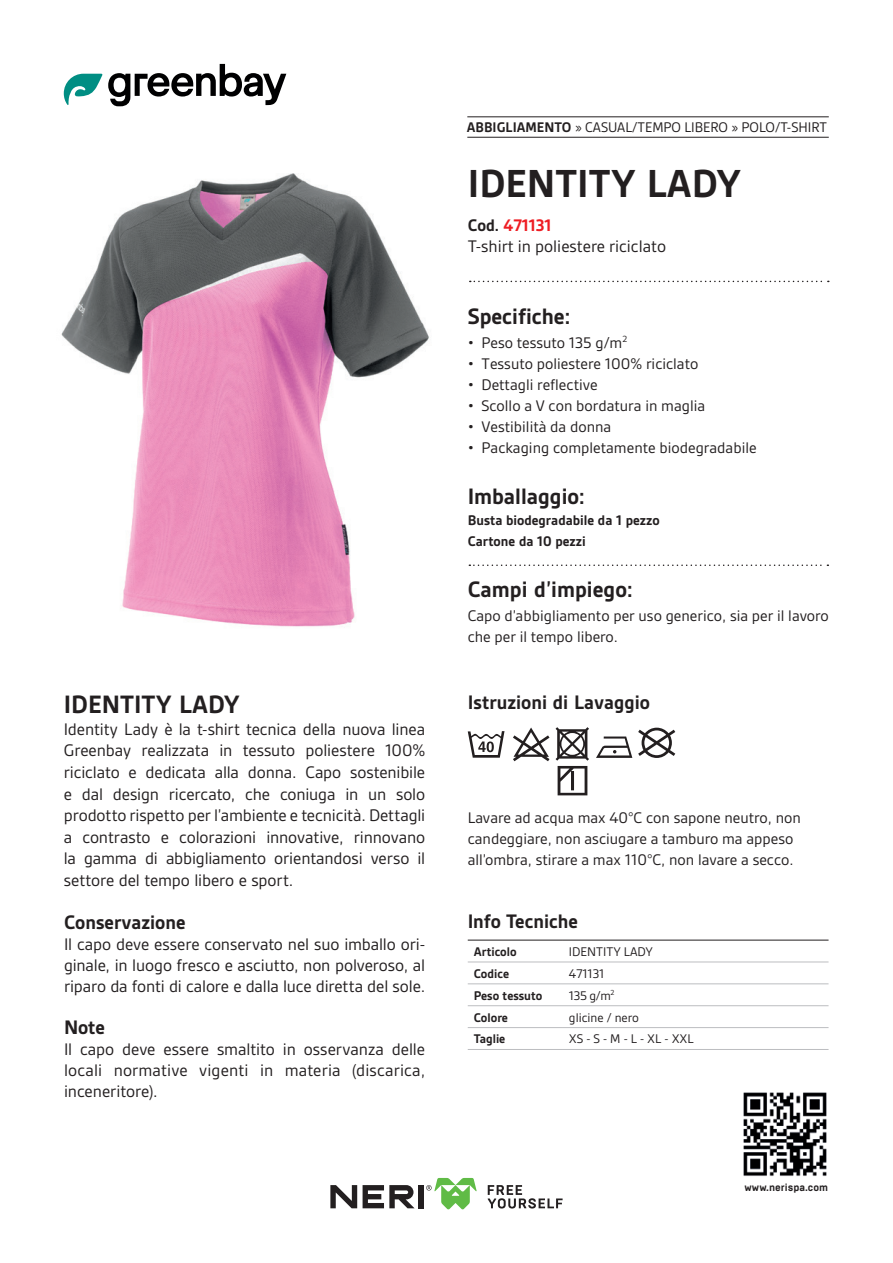
<style>
.page{position:relative;width:893px;height:1263px;background:#fff}
.page>*{position:absolute;margin:0;border:0;box-sizing:border-box;transform-origin:0 0}
.t1{font:700 42px "Gesta";color:#231f20}
.t2{font:700 27px "Gesta";color:#231f20}
.t3{font:700 24px "Gesta";color:#231f20}
.t4{font:700 21px "Gesta";color:#231f20}
.t5{font:18px/21.6px "Gesta";letter-spacing:-.005em;color:#231f20;text-align:justify}
.t6{font:16.5px/21px "Gesta";color:#231f20}
.t7{font:15px "Gesta";color:#231f20}
.t8{font:700 15px/21px "Gesta";color:#231f20}
.t9{font:13.5px "Gesta";color:#231f20}
.t10{font:700 13.5px "Gesta";color:#231f20}
.t11{font:700 10.5px "Brutal Type";color:#231f20}
.s1{font-weight:700}
.s2{font-weight:700;color:#ee1d23}
</style>
<div class="page">
<svg style="left:488px;top:1185px;width:75px;height:23px"></svg>
<svg style="left:330px;top:1185px;width:27px;height:23px"></svg>
<svg style="left:363px;top:1185px;width:51px;height:23px"></svg>
<div style="left:418px;top:1185px;width:5px;height:23px;background:#231f20"></div>
<svg style="left:426px;top:1178px;width:51px;height:31px"></svg>
<svg style="left:64px;top:74px;width:38px;height:31px"></svg>
<svg style="left:108px;top:64px;width:178px;height:42px"></svg>
<svg style="left:470px;top:281px;width:359px;height:1px"></svg>
<svg style="left:469px;top:564px;width:359px;height:2px"></svg>
<hr style="left:468px;top:940px;width:95px;height:1px;background:#231f20">
<hr style="left:563px;top:940px;width:265px;height:1px;background:#231f20">
<hr style="left:468px;top:962px;width:95px;height:1px;background:#bcbdc0">
<hr style="left:563px;top:962px;width:265px;height:1px;background:#bcbdc0">
<hr style="left:468px;top:983px;width:95px;height:1px;background:#bcbdc0">
<hr style="left:563px;top:983px;width:265px;height:1px;background:#bcbdc0">
<hr style="left:468px;top:1005px;width:95px;height:1px;background:#bcbdc0">
<hr style="left:563px;top:1005px;width:265px;height:1px;background:#bcbdc0">
<hr style="left:468px;top:1027px;width:95px;height:1px;background:#bcbdc0">
<hr style="left:563px;top:1027px;width:265px;height:1px;background:#bcbdc0">
<hr style="left:468px;top:1049px;width:95px;height:1px;background:#bcbdc0">
<hr style="left:563px;top:1049px;width:265px;height:1px;background:#bcbdc0">
<hr style="left:467px;top:137px;width:362px;height:1px;background:#231f20">
<hr style="left:467px;top:116px;width:362px;height:1px;background:#231f20">
<img style="left:743px;top:1092px;width:84px;height:84px">
<img style="left:61px;top:173px;width:368px;height:454px">
<svg style="left:468px;top:731px;width:36px;height:27px"></svg>
<svg style="left:513px;top:727px;width:36px;height:34px"></svg>
<svg style="left:596px;top:736px;width:36px;height:22px"></svg>
<svg style="left:556px;top:727px;width:33px;height:68px"></svg>
<svg style="left:638px;top:728px;width:37px;height:30px"></svg>
<h2 class="t2" style="left:64px;top:689px;width:178px">IDENTITY LADY</h2>
<p class="t5" style="left:64px;top:718px;width:363px">Identity Lady è la t-shirt tecnica della nuova linea Greenbay realizzata in tessuto poliestere 100% riciclato e dedicata alla donna. Capo sostenibile e dal design ricercato, che coniuga in un solo prodotto rispetto per l’ambiente e tecnicità. Dettagli a contrasto e colorazioni innovative, rinnovano la gamma di abbigliamento orientandosi verso il settore del tempo libero e sport.</p>
<p class="t4" style="left:64px;top:910px;width:123px">Conservazione</p>
<p class="t5" style="left:64px;top:933px;width:363px;line-height:21px">Il capo deve essere conservato nel suo imballo ori&shy;ginale, in luogo fresco e asciutto, non polveroso, al riparo da fonti di calore e dalla luce diretta del sole.</p>
<p class="t4" style="left:64px;top:1015px;width:43px">Note</p>
<p class="t5" style="left:64px;top:1038px;width:363px;line-height:21px">Il capo deve essere smaltito in osservanza delle locali normative vigenti in materia (discarica, inceneritore).</p>
<p class="t7" style="left:467px;top:119px;width:362px"><span class="s1">ABBIGLIAMENTO</span> » CASUAL/TEMPO LIBERO » POLO/T-SHIRT</p>
<h1 class="t1" style="left:468px;top:160px;width:276px">IDENTITY LADY</h1>
<p class="t5" style="left:468px;top:214px;width:200px;line-height:21px"><span class="s1">Cod.</span> <span class="s2">471131<br></span>T-shirt in poliestere riciclato</p>
<h3 class="t3" style="left:468px;top:303px;width:104px">Specifiche:</h3>
<p class="t6" style="left:468px;top:332px;width:161px">• Peso tessuto 135 g/m<sup>2</sup></p>
<p class="t6" style="left:468px;top:353px;width:232px">• Tessuto poliestere 100% riciclato</p>
<p class="t6" style="left:468px;top:374px;width:131px">• Dettagli reflective</p>
<p class="t6" style="left:468px;top:395px;width:239px">• Scollo a V con bordatura in maglia</p>
<p class="t6" style="left:468px;top:416px;width:145px">• Vestibilità da donna</p>
<p class="t6" style="left:468px;top:437px;width:290px">• Packaging completamente biodegradabile</p>
<h3 class="t3" style="left:468px;top:483px;width:118px">Imballaggio:</h3>
<p class="t8" style="left:468px;top:510px;width:193px">Busta biodegradabile da 1 pezzo<br>Cartone da 10 pezzi</p>
<h3 class="t3" style="left:468px;top:576px;width:166px">Campi d’impiego:</h3>
<p class="t6" style="left:468px;top:605px;width:362px">Capo d’abbigliamento per uso generico, sia per il lavoro che per il tempo libero.</p>
<p class="t4" style="left:468px;top:690px;width:184px">Istruzioni di Lavaggio</p>
<p class="t6" style="left:468px;top:807px;width:335px">Lavare ad acqua max 40°C con sapone neutro, non candeggiare, non asciugare a tamburo ma appeso all’ombra, stirare a max 110°C, non lavare a secco.</p>
<p class="t4" style="left:468px;top:909px;width:112px">Info Tecniche</p>
<p class="t10" style="left:474px;top:944px;width:44px">Articolo</p>
<p class="t9" style="left:569px;top:944px;width:85px">IDENTITY LADY</p>
<p class="t10" style="left:474px;top:966px;width:37px">Codice</p>
<p class="t9" style="left:569px;top:966px;width:37px">471131</p>
<p class="t10" style="left:474px;top:988px;width:70px">Peso tessuto</p>
<p class="t9" style="left:569px;top:988px;width:47px">135 g/m<sup>2</sup></p>
<p class="t10" style="left:474px;top:1009px;width:36px">Colore</p>
<p class="t9" style="left:569px;top:1009px;width:71px">glicine / nero</p>
<p class="t10" style="left:474px;top:1031px;width:33px">Taglie</p>
<p class="t9" style="left:569px;top:1031px;width:126px">XS - S - M - L - XL - XXL</p>
<p class="t11" style="left:745px;top:1180px;width:85px">www.nerispa.com</p>
</div>
